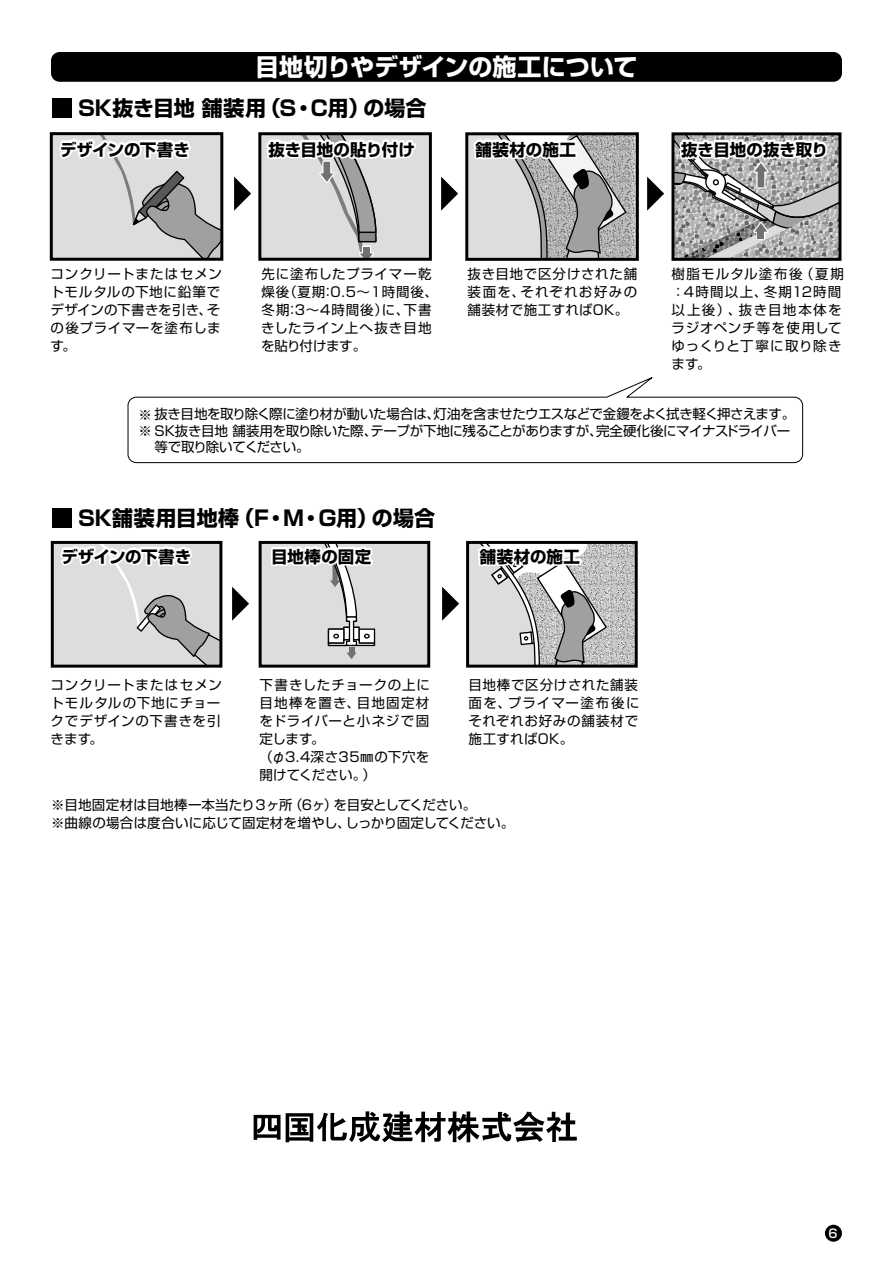
<style>
.page{position:relative;width:893px;height:1263px;background:#fff}
.page>*{position:absolute;margin:0;border:0;box-sizing:border-box;transform-origin:0 0}
.t1{font:700 24px "Shin Go Pr 6 N";color:#fff}
.t2{font:700 21px "Shin Go Pr 6 N";color:#000}
.t3{font:700 16.5px "Shin Go Pr 6 N";letter-spacing:-.005em;color:#000}
.t4{font:700 16.5px "Shin Go Pr 6 N";letter-spacing:-.025em;color:#000}
.t5{font:13.5px/18px "Shin Go Pr 6 N";letter-spacing:.025em;color:#000}
.t6{font:13.5px/18px "Shin Go Pr 6 N";letter-spacing:.055em;color:#000}
.t7{font:13.5px/18px "Shin Go Pr 6 N";letter-spacing:.065em;color:#000;text-align:right}
.t8{font:13.5px "Shin Go Pr 6 N";letter-spacing:-.045em;color:#000}
.t9{font:13.5px/16.2px "Shin Go Pr 6 N";letter-spacing:-.02em;color:#000}
.t10{font:13.5px "Shin Go Pr 6 N";letter-spacing:-.04em;color:#000}
.t11{font:13.5px "Shin Go Pr 6 N";letter-spacing:.005em;color:#000}
.t12{font:13.5px "Shin Go Pr 6 N";letter-spacing:-.03em;color:#000}
.t13{font:13.5px/18px "Shin Go Pr 6 N";letter-spacing:.05em;color:#000}
.t14{font:13.5px/18px "Shin Go Pr 6 N";letter-spacing:.06em;color:#000;text-align:right}
.t15{font:13.5px/18px "Shin Go Pr 6 N";letter-spacing:.08em;color:#000;text-align:right}
.t16{font:13.5px "Shin Go Pr 6 N";letter-spacing:-.035em;color:#000}
.t17{font:13.5px/18px "Shin Go Pr 6 N";letter-spacing:.085em;color:#000}
.t18{font:13.5px/18px "Shin Go Pr 6 N";letter-spacing:.09em;color:#000}
.t19{font:500 12px "Shin Go Pr 6 N";color:#fff}
</style>
<div class="page">
<div style="left:51px;top:52px;width:791px;height:30px;background:#000;border-radius:9px"></div>
<div style="left:825px;top:1225px;width:17px;height:17px;background:#000;border-radius:50%"></div>
<div style="left:260px;top:542px;width:169px;height:124px;background:#dcdddd"></div>
<div style="left:51px;top:541px;width:171px;height:127px;border:3px solid #000"></div>
<div style="left:259px;top:541px;width:171px;height:127px;border:3px solid #000"></div>
<div style="left:466px;top:541px;width:172px;height:127px;border:3px solid #000"></div>
<div style="left:50px;top:132px;width:173px;height:129px;border:3px solid #000"></div>
<div style="left:465px;top:132px;width:174px;height:129px;border:3px solid #000"></div>
<div style="left:671px;top:132px;width:170px;height:129px;border:3px solid #000"></div>
<svg style="left:127px;top:377px;width:676px;height:86px"></svg>
<div style="left:260px;top:134px;width:170px;height:125px;background:#dcdddd"></div>
<div style="left:258px;top:132px;width:174px;height:129px;border:3px solid #000"></div>
<svg style="left:56px;top:134px;width:166px;height:125px;background:#c9c9c9"></svg>
<svg style="left:264px;top:134px;width:154px;height:125px"></svg>
<svg style="left:465px;top:132px;width:171px;height:127px;background:#b5b6b6"></svg>
<svg style="left:57px;top:542px;width:164px;height:124px;background:#cecfcf"></svg>
<svg style="left:269px;top:540px;width:107px;height:119px"></svg>
<svg style="left:469px;top:540px;width:167px;height:126px"></svg>
<svg style="left:672px;top:134px;width:168px;height:125px"></svg>
<div style="left:53px;top:98px;width:19px;height:19px;background:#000"></div>
<div style="left:53px;top:508px;width:19px;height:19px;background:#000"></div>
<svg style="left:234px;top:177px;width:17px;height:34px"></svg>
<svg style="left:232px;top:587px;width:17px;height:34px"></svg>
<svg style="left:442px;top:587px;width:17px;height:34px"></svg>
<svg style="left:441px;top:177px;width:17px;height:34px"></svg>
<svg style="left:647px;top:177px;width:17px;height:34px"></svg>
<svg style="left:254px;top:1115px;width:26px;height:25px"></svg>
<svg style="left:286px;top:1111px;width:291px;height:31px"></svg>
<h1 class="t1" style="left:255px;top:47px;width:384px">目地切りやデザインの施工について</h1>
<h2 class="t2" style="left:363px;top:92px;width:65px">の場合</h2>
<h2 class="t2" style="left:78px;top:92px;width:190px">SK抜き目地舗装用</h2>
<h2 class="t2" style="left:260px;top:92px;width:38px">（S</h2>
<h2 class="t2" style="left:293px;top:92px;width:77px">・C用）</h2>
<p class="t4" style="left:60px;top:136px;width:131px">デザインの下書き</p>
<p class="t3" style="left:268px;top:136px;width:148px">抜き目地の貼り付け</p>
<p class="t3" style="left:475px;top:136px;width:102px">舗装材の施工</p>
<p class="t3" style="left:681px;top:136px;width:148px">抜き目地の抜き取り</p>
<p class="t7" style="left:51px;top:264px;width:173px">コンクリートまたはセメントモルタルの下地に鉛筆でそ</p>
<p class="t5" style="left:51px;top:300px;width:172px">デザインの下書きを引き、の後プライマーを塗布します。</p>
<p class="t6" style="left:321px;top:264px;width:118px;text-indent:-60px">先に塗布したプライマー乾：0.5～1時間後、</p>
<p class="t5" style="left:283px;top:282px;width:44px">（夏期</p>
<p class="t5" style="left:262px;top:282px;width:29px">燥後</p>
<p class="t5" style="left:261px;top:300px;width:172px">冬期<br>きしたライン上へ抜き目地を貼り付けます。</p>
<p class="t5" style="left:285px;top:300px;width:125px">：3～4時間後 に）、</p>
<p class="t5" style="left:404px;top:300px;width:29px">下書</p>
<p class="t14" style="left:468px;top:264px;width:171px">抜き目地で区分けされた舗それぞれお好みの</p>
<p class="t5" style="left:468px;top:282px;width:162px">装面を、<br>舗装材で施工すればOK。</p>
<p class="t5" style="left:800px;top:264px;width:45px">（夏期</p>
<p class="t17" style="left:764px;top:264px;width:79px;text-indent:-92px">樹脂モルタル塗布後<br>冬期12時間</p>
<p class="t18" style="left:739px;top:282px;width:104px;text-indent:-67px">：4時間以上、<br>抜き目地本体を</p>
<p class="t6" style="left:672px;top:300px;width:172px">以上後）、<br>ラジオペンチ等を使用してゆっくりと丁寧に取り除きます。</p>
<p class="t12" style="left:138px;top:403px;width:303px">※ 抜き目地を取り除く際に塗り材が動いた場合は、</p>
<p class="t8" style="left:434px;top:403px;width:363px">灯油を含ませたウエスなどで金鏝をよく拭き軽く押さえます。</p>
<p class="t16" style="left:596px;top:420px;width:196px">完全硬化後にマイナスドライバー</p>
<p class="t10" style="left:370px;top:420px;width:234px">テープが下地に残ることがありますが、</p>
<p class="t9" style="left:154px;top:422px;width:224px;text-indent:-16px">※ SK抜き目地舗装用を取り除いた際、等で取り除いてください。</p>
<h2 class="t2" style="left:78px;top:501px;width:163px">SK舗装用目地棒</h2>
<h2 class="t2" style="left:372px;top:501px;width:65px">の場合</h2>
<h2 class="t2" style="left:234px;top:501px;width:54px">（・F</h2>
<h2 class="t2" style="left:318px;top:501px;width:61px">G用）</h2>
<h2 class="t2" style="left:283px;top:501px;width:22px">M</h2>
<h2 class="t2" style="left:301px;top:501px;width:22px">・</h2>
<p class="t4" style="left:62px;top:543px;width:131px">デザインの下書き</p>
<p class="t3" style="left:271px;top:543px;width:102px">目地棒の固定</p>
<p class="t3" style="left:480px;top:543px;width:102px">舗装材の施工</p>
<p class="t5" style="left:51px;top:675px;width:173px;text-align:justify">コンクリートまたはセメントモルタルの下地にチョークでデザインの下書きを引きます。</p>
<p class="t15" style="left:260px;top:675px;width:172px">下書きしたチョークの上に目地固定材</p>
<p class="t5" style="left:260px;top:693px;width:102px">目地棒を置き、</p>
<p class="t6" style="left:260px;top:711px;width:171px">をドライバーと小ネジで固</p>
<p class="t5" style="left:260px;top:729px;width:67px">定します。</p>
<p class="t5" style="left:260px;top:747px;width:171px">（φ3.4深さ35㎜の下穴を</p>
<p class="t5" style="left:363px;top:765px;width:15px">(</p>
<p class="t11" style="left:260px;top:764px;width:108px">開けてください。</p>
<p class="t7" style="left:469px;top:675px;width:172px">目地棒で区分けされた舗装プライマー塗布後に</p>
<p class="t13" style="left:469px;top:693px;width:171px">面を、<br>それぞれお好みの舗装材で施工すればOK。</p>
<p class="t5" style="left:289px;top:795px;width:50px">（6ヶ）</p>
<p class="t11" style="left:51px;top:794px;width:243px">※目地固定材は目地棒一本当たり３ヶ所</p>
<p class="t10" style="left:334px;top:794px;width:144px">を目安としてください。</p>
<p class="t5" style="left:51px;top:813px;width:301px">※曲線の場合は度合いに応じて固定材を増やし、</p>
<p class="t8" style="left:346px;top:812px;width:170px">しっかり固定してください。</p>
<p class="t19" style="left:829px;top:1223px;width:11px">6</p>
</div>
